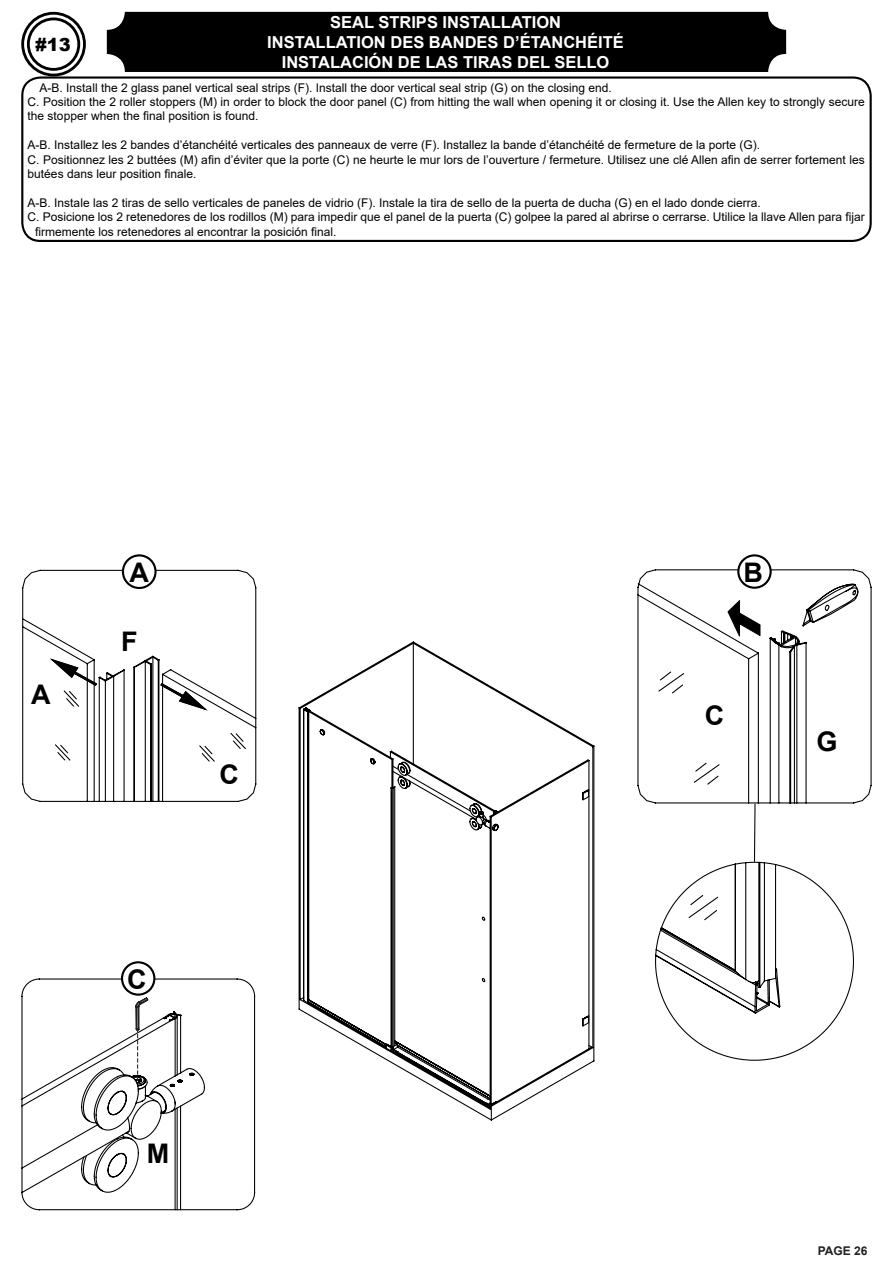
<style>
.page{position:relative;width:893px;height:1263px;background:#fff}
.page>*{position:absolute;margin:0;border:0;box-sizing:border-box;transform-origin:0 0}
.t1{font:700 27px "Arial";color:#000}
.t2{font:900 18px "Arial";color:#000}
.t3{font:700 16.5px "Arial";color:#fff}
.t4{font:12px/14.4px "Arial";color:#000}
.t5{font:700 12px "Arial";color:#231f20}
</style>
<div class="page">
<svg style="left:21px;top:978px;width:235px;height:233px"></svg>
<svg style="left:637px;top:569px;width:235px;height:235px"></svg>
<div style="left:21px;top:12px;width:65px;height:64px;border:3px solid #000;border-radius:50%"></div>
<div style="left:27px;top:18px;width:53px;height:53px;border:3px solid #000;border-radius:50%"></div>
<div style="left:21px;top:76px;width:851px;height:166px;border:2px solid #000;border-radius:18px"></div>
<div style="left:107px;top:12px;width:679px;height:60px;background:#000;border-radius:18px"></div>
<div style="left:738px;top:555px;width:33px;height:33px;background:#fff;border-radius:50%"></div>
<div style="left:737px;top:554px;width:35px;height:35px;border:2px solid #000;border-radius:50%"></div>
<div style="left:122px;top:962px;width:32px;height:32px;background:#fff;border-radius:50%"></div>
<div style="left:121px;top:961px;width:34px;height:35px;border:2px solid #000;border-radius:50%"></div>
<svg style="left:654px;top:802px;width:200px;height:259px"></svg>
<svg style="left:727px;top:599px;width:34px;height:40px"></svg>
<svg style="left:802px;top:581px;width:57px;height:46px"></svg>
<svg style="left:81px;top:997px;width:124px;height:214px"></svg>
<svg style="left:22px;top:569px;width:235px;height:233px"></svg>
<svg style="left:159px;top:682px;width:55px;height:30px"></svg>
<svg style="left:43px;top:657px;width:55px;height:30px"></svg>
<div style="left:123px;top:555px;width:33px;height:33px;background:#fff;border-radius:50%"></div>
<div style="left:122px;top:554px;width:35px;height:35px;border:2px solid #000;border-radius:50%"></div>
<div style="left:121px;top:631px;width:17px;height:20px;background:#fff"></div>
<svg style="left:298px;top:641px;width:297px;height:467px"></svg>
<svg style="left:303px;top:706px;width:183px;height:277px"></svg>
<p class="t3" style="left:330px;top:11px;width:233px">SEAL STRIPS INSTALLATION</p>
<p class="t3" style="left:267px;top:30px;width:358px">INSTALLATION DES BANDES D’ÉTANCHÉITÉ</p>
<p class="t3" style="left:282px;top:50px;width:329px">INSTALACIÓN DE LAS TIRAS DEL SELLO</p>
<p class="t2" style="left:35px;top:31px;width:37px">#13</p>
<p class="t4" style="left:40px;top:80px;width:574px">A-B. Install the 2 glass panel vertical seal strips (F). Install the door vertical seal strip (G) on the closing end.</p>
<p class="t4" style="left:28px;top:94px;width:838px">C. Position the 2 roller stoppers (M) in order to block the door panel (C) from hitting the wall when opening it or closing it. Use the Allen key to strongly secure the stopper when the final position is found.</p>
<p class="t4" style="left:28px;top:138px;width:734px">A-B. Installez les 2 bandes d’étanchéité verticales des panneaux de verre (F). Installez la bande d’étanchéité de fermeture de la porte (G).</p>
<p class="t4" style="left:28px;top:152px;width:838px">C. Positionnez les 2 buttées (M) afin d’éviter que la porte (C) ne heurte le mur lors de l’ouverture / fermeture. Utilisez une clé Allen afin de serrer fortement les butées dans leur position finale.</p>
<p class="t4" style="left:28px;top:195px;width:734px">A-B. Instale las 2 tiras de sello verticales de paneles de vidrio (F). Instale la tira de sello de la puerta de ducha (G) en el lado donde cierra.</p>
<p class="t4" style="left:35px;top:210px;width:831px;text-indent:-8px">C. Posicione los 2 retenedores de los rodillos (M) para impedir que el panel de la puerta (C) golpee la pared al abrirse o cerrarse. Utilice la llave Allen para fijar firmemente los retenedores al encontrar la posición final.</p>
<p class="t1" style="left:31px;top:676px;width:21px">A</p>
<p class="t1" style="left:129px;top:553px;width:21px">A</p>
<p class="t1" style="left:121px;top:623px;width:18px">F</p>
<p class="t1" style="left:220px;top:755px;width:21px">C</p>
<p class="t1" style="left:127px;top:960px;width:21px">C</p>
<p class="t1" style="left:147px;top:1134px;width:24px">M</p>
<p class="t1" style="left:743px;top:553px;width:21px">B</p>
<p class="t1" style="left:705px;top:697px;width:21px">C</p>
<p class="t1" style="left:816px;top:722px;width:23px">G</p>
<p class="t5" style="left:818px;top:1242px;width:51px">PAGE 26</p>
</div>
